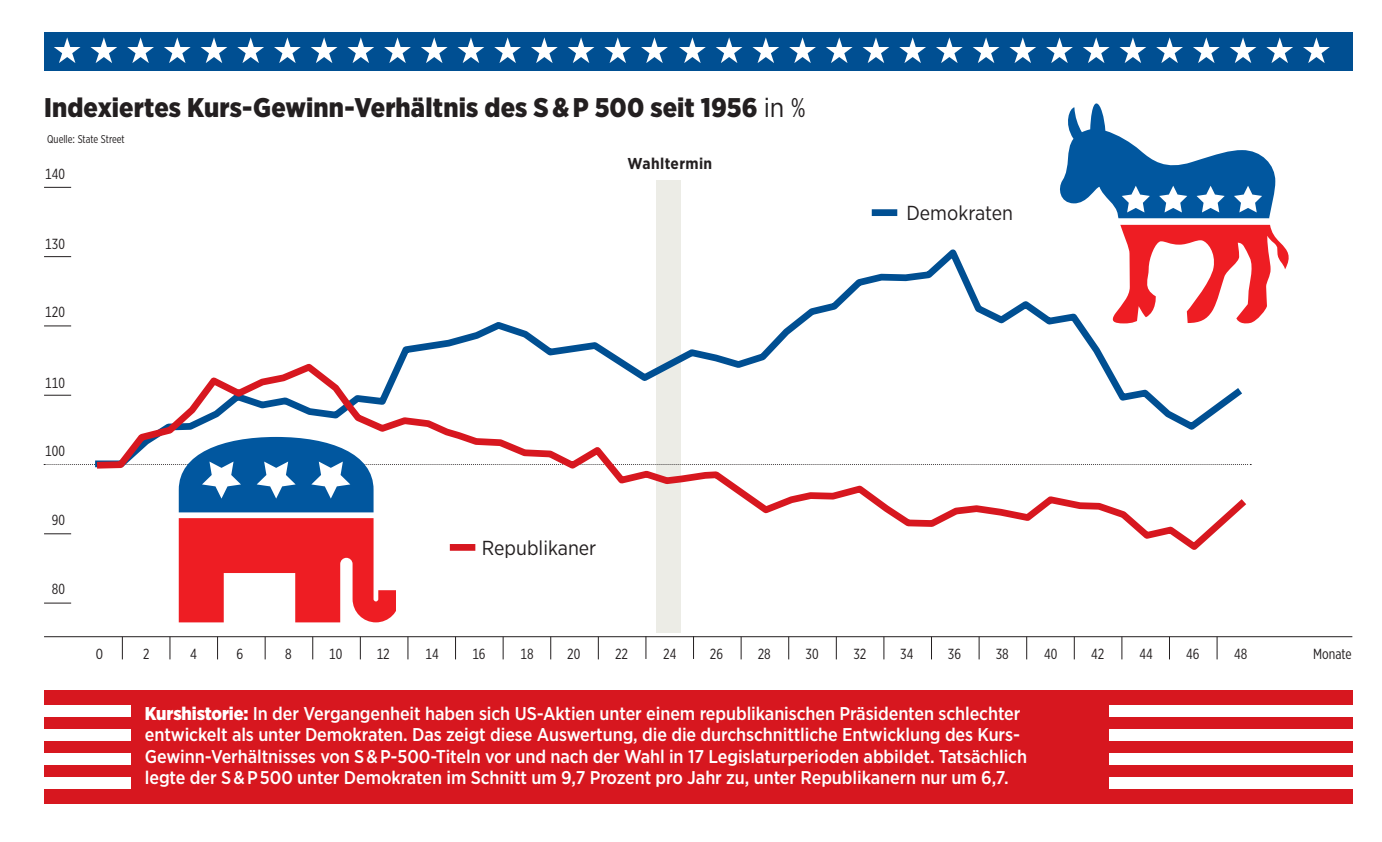
<style>
.page{position:relative;width:1382px;height:842px;background:#fff}
.page>*{position:absolute;margin:0;border:0;box-sizing:border-box;transform-origin:0 0}
.ES_IB_Headline{font:900 27px "Gotham Narrow";letter-spacing:.005em;color:#231f20}
.t1{font:20.25px "Gotham Narrow";color:#231f20}
.ES_BU_auf_Bild{font:500 18.45px/21.4px "Gotham Narrow";letter-spacing:-.005em;color:#fff}
.ES_Grafikname{font:700 15.75px "Gotham Narrow";letter-spacing:.025em;color:#231f20}
.t2{font:14.62px "Gotham X Narrow";color:#231f20}
.t3{font:11.25px "Gotham X Narrow";color:#231f20}
.s1{font-weight:400}
.s2{font-weight:900}
</style>
<div class="page">
<div style="left:656px;top:180px;width:25px;height:453px;background:#ecece6"></div>
<svg style="left:44px;top:395px;width:27px;height:1px"></svg>
<svg style="left:44px;top:533px;width:27px;height:1px"></svg>
<svg style="left:44px;top:603px;width:27px;height:1px"></svg>
<svg style="left:44px;top:325px;width:27px;height:1px"></svg>
<svg style="left:44px;top:187px;width:27px;height:1px"></svg>
<svg style="left:44px;top:256px;width:27px;height:1px"></svg>
<hr style="left:44px;top:636px;width:1308px;height:1px;background:#231f20">
<svg style="left:169px;top:637px;width:1px;height:22px"></svg>
<svg style="left:217px;top:637px;width:1px;height:22px"></svg>
<svg style="left:265px;top:637px;width:1px;height:22px"></svg>
<svg style="left:312px;top:637px;width:1px;height:22px"></svg>
<svg style="left:360px;top:637px;width:1px;height:22px"></svg>
<svg style="left:407px;top:637px;width:1px;height:22px"></svg>
<svg style="left:455px;top:637px;width:1px;height:22px"></svg>
<svg style="left:502px;top:637px;width:1px;height:22px"></svg>
<svg style="left:550px;top:637px;width:1px;height:22px"></svg>
<svg style="left:598px;top:637px;width:1px;height:22px"></svg>
<svg style="left:645px;top:636px;width:1px;height:23px"></svg>
<svg style="left:693px;top:636px;width:1px;height:23px"></svg>
<svg style="left:740px;top:637px;width:1px;height:22px"></svg>
<svg style="left:788px;top:637px;width:1px;height:22px"></svg>
<svg style="left:835px;top:637px;width:1px;height:22px"></svg>
<svg style="left:883px;top:637px;width:1px;height:22px"></svg>
<svg style="left:978px;top:637px;width:1px;height:22px"></svg>
<svg style="left:1026px;top:637px;width:1px;height:22px"></svg>
<svg style="left:1073px;top:637px;width:1px;height:22px"></svg>
<svg style="left:1121px;top:637px;width:1px;height:22px"></svg>
<svg style="left:1216px;top:637px;width:1px;height:22px"></svg>
<svg style="left:122px;top:637px;width:1px;height:22px"></svg>
<div style="left:44px;top:32px;width:309px;height:38px;background:#004f92"></div>
<svg style="left:54px;top:37px;width:26px;height:26px"></svg>
<svg style="left:90px;top:37px;width:27px;height:26px"></svg>
<svg style="left:127px;top:37px;width:27px;height:26px"></svg>
<svg style="left:164px;top:37px;width:27px;height:26px"></svg>
<svg style="left:200px;top:37px;width:27px;height:26px"></svg>
<svg style="left:237px;top:37px;width:27px;height:26px"></svg>
<svg style="left:274px;top:37px;width:27px;height:26px"></svg>
<svg style="left:311px;top:37px;width:26px;height:26px"></svg>
<div style="left:338px;top:32px;width:346px;height:38px;background:#004f92"></div>
<svg style="left:347px;top:37px;width:27px;height:26px"></svg>
<svg style="left:384px;top:37px;width:27px;height:26px"></svg>
<svg style="left:421px;top:37px;width:26px;height:26px"></svg>
<svg style="left:457px;top:37px;width:27px;height:26px"></svg>
<svg style="left:494px;top:37px;width:27px;height:26px"></svg>
<svg style="left:531px;top:37px;width:26px;height:26px"></svg>
<svg style="left:568px;top:37px;width:26px;height:26px"></svg>
<svg style="left:604px;top:37px;width:27px;height:26px"></svg>
<svg style="left:641px;top:37px;width:26px;height:26px"></svg>
<div style="left:670px;top:32px;width:345px;height:38px;background:#004f92"></div>
<svg style="left:679px;top:37px;width:26px;height:26px"></svg>
<svg style="left:716px;top:37px;width:26px;height:26px"></svg>
<svg style="left:752px;top:37px;width:27px;height:26px"></svg>
<svg style="left:789px;top:37px;width:26px;height:26px"></svg>
<svg style="left:826px;top:37px;width:26px;height:26px"></svg>
<svg style="left:862px;top:37px;width:27px;height:26px"></svg>
<svg style="left:899px;top:37px;width:26px;height:26px"></svg>
<svg style="left:936px;top:37px;width:26px;height:26px"></svg>
<svg style="left:973px;top:37px;width:26px;height:26px"></svg>
<div style="left:1000px;top:32px;width:345px;height:38px;background:#004f92"></div>
<svg style="left:1009px;top:37px;width:27px;height:26px"></svg>
<svg style="left:1046px;top:37px;width:26px;height:26px"></svg>
<svg style="left:1083px;top:37px;width:26px;height:26px"></svg>
<svg style="left:1119px;top:37px;width:27px;height:26px"></svg>
<svg style="left:1156px;top:37px;width:26px;height:26px"></svg>
<svg style="left:1193px;top:37px;width:26px;height:26px"></svg>
<svg style="left:1229px;top:37px;width:27px;height:26px"></svg>
<svg style="left:1266px;top:37px;width:26px;height:26px"></svg>
<svg style="left:1303px;top:37px;width:26px;height:26px"></svg>
<svg style="left:179px;top:555px;width:216px;height:67px"></svg>
<svg style="left:1120px;top:225px;width:169px;height:99px"></svg>
<svg style="left:1060px;top:103px;width:215px;height:115px"></svg>
<div style="left:44px;top:691px;width:1308px;height:113px;background:#d7171f"></div>
<div style="left:35px;top:730px;width:95px;height:11px;background:#fff"></div>
<div style="left:35px;top:754px;width:95px;height:11px;background:#fff"></div>
<div style="left:35px;top:778px;width:95px;height:11px;background:#fff"></div>
<div style="left:35px;top:706px;width:95px;height:11px;background:#fff"></div>
<div style="left:1109px;top:730px;width:255px;height:11px;background:#fff"></div>
<div style="left:1109px;top:754px;width:255px;height:11px;background:#fff"></div>
<div style="left:1109px;top:778px;width:255px;height:11px;background:#fff"></div>
<div style="left:1109px;top:706px;width:255px;height:11px;background:#fff"></div>
<div style="left:871px;top:209px;width:26px;height:7px;background:#004f92"></div>
<svg style="left:88px;top:242px;width:1161px;height:223px"></svg>
<svg style="left:90px;top:359px;width:1162px;height:196px"></svg>
<p class="ES_IB_Headline" style="left:44px;top:90px;width:762px">Indexiertes Kurs-Gewinn-Verhältnis des S &amp; P 500 seit 1956 <span class="s1">in %</span></p>
<p class="t3" style="left:47px;top:133px;width:79px">Quelle: State Street</p>
<p class="t2" style="left:45px;top:166px;width:21px">140</p>
<p class="t2" style="left:45px;top:235px;width:21px">130</p>
<p class="t2" style="left:45px;top:303px;width:21px">120</p>
<p class="t2" style="left:45px;top:375px;width:21px">110</p>
<p class="t2" style="left:45px;top:442px;width:21px">100</p>
<p class="t2" style="left:52px;top:511px;width:15px">90</p>
<p class="t2" style="left:52px;top:580px;width:15px">80</p>
<p class="ES_Grafikname" style="left:627px;top:153px;width:86px">Wahltermin</p>
<p class="t1" style="left:482px;top:535px;width:116px">Republikaner</p>
<p class="t1" style="left:906px;top:201px;width:108px">Demokraten</p>
<p class="t2" style="left:96px;top:645px;width:9px">0</p>
<p class="t2" style="left:143px;top:645px;width:8px">2</p>
<p class="t2" style="left:190px;top:645px;width:8px">4</p>
<p class="t2" style="left:236px;top:645px;width:8px">6</p>
<p class="t2" style="left:285px;top:645px;width:8px">8</p>
<p class="t2" style="left:329px;top:645px;width:15px">10</p>
<p class="t2" style="left:376px;top:645px;width:15px">12</p>
<p class="t2" style="left:425px;top:645px;width:15px">14</p>
<p class="t2" style="left:472px;top:645px;width:15px">16</p>
<p class="t2" style="left:520px;top:645px;width:15px">18</p>
<p class="t2" style="left:567px;top:645px;width:15px">20</p>
<p class="t2" style="left:615px;top:645px;width:15px">22</p>
<p class="t2" style="left:663px;top:645px;width:15px">24</p>
<p class="t2" style="left:709px;top:645px;width:15px">26</p>
<p class="t2" style="left:757px;top:645px;width:15px">28</p>
<p class="t2" style="left:805px;top:645px;width:15px">30</p>
<p class="t2" style="left:853px;top:645px;width:15px">32</p>
<p class="t2" style="left:900px;top:645px;width:15px">34</p>
<p class="t2" style="left:947px;top:645px;width:15px">36</p>
<p class="t2" style="left:995px;top:645px;width:15px">38</p>
<p class="t2" style="left:1044px;top:645px;width:15px">40</p>
<p class="t2" style="left:1090px;top:645px;width:15px">42</p>
<p class="t2" style="left:1139px;top:645px;width:15px">44</p>
<p class="t2" style="left:1185px;top:645px;width:15px">46</p>
<p class="t2" style="left:1233px;top:645px;width:15px">48</p>
<p class="t2" style="left:1312px;top:645px;width:40px">Monate</p>
<p class="ES_BU_auf_Bild" style="left:145px;top:702px;width:883px"><span class="s2">Kurshistorie:</span> In der Vergangenheit haben sich US-Aktien unter einem republikanischen Präsidenten schlechter entwickelt als unter Demokraten. Das zeigt diese Auswertung, die die durchschnittliche Entwicklung des Kurs-Gewinn-Verhältnisses von S &amp; P-500-Titeln vor und nach der Wahl in 17 Legislaturperioden abbildet. Tatsächlich legte der S &amp; P 500 unter Demokraten im Schnitt um 9,7 Prozent pro Jahr zu, unter Republikanern nur um 6,7.</p>
</div>
